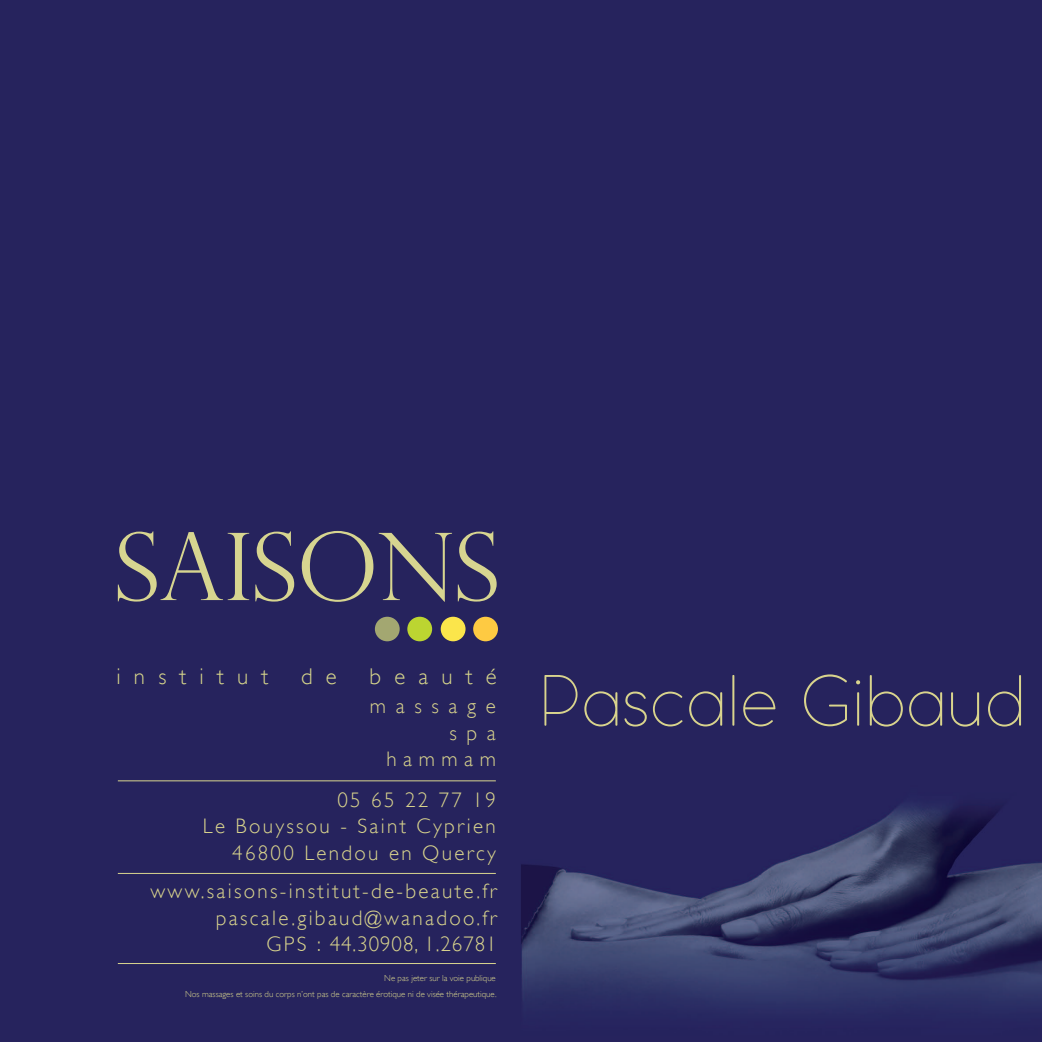
<style>
.page{position:relative;width:1042px;height:1042px;background:#fff}
.page>*{position:absolute;margin:0;border:0;box-sizing:border-box;transform-origin:0 0}
.t1{font:200 68.25px "COCOMAT";color:#d9d48d}
.t2{font:300 22.75px "Gill Sans";letter-spacing:.58em;color:#d6d58b}
.t3{font:300 21px/26.2px "Gill Sans";letter-spacing:.11em;color:#d9d48d;text-align:right}
.t4{font:300 21px/26.2px "Gill Sans";letter-spacing:.46em;color:#d9d48d;text-align:right}
.t5{font:300 8.75px/15.8px "Gill Sans";color:#d8d58e;text-align:right}
</style>
<div class="page">
<img style="left:0;top:0;width:1042px;height:1042px">
<hr style="left:118px;top:780px;width:378px;height:1px;background:#d9d58f">
<hr style="left:118px;top:873px;width:378px;height:1px;background:#d9d58f">
<hr style="left:118px;top:963px;width:378px;height:1px;background:#d9d58f">
<svg style="left:118px;top:531px;width:131px;height:70px;background:#4b4967"></svg>
<svg style="left:255px;top:531px;width:39px;height:70px;background:#535069"></svg>
<svg style="left:302px;top:531px;width:71px;height:71px;background:#484566"></svg>
<svg style="left:379px;top:533px;width:73px;height:69px;background:#454366"></svg>
<svg style="left:458px;top:531px;width:39px;height:70px;background:#525069"></svg>
<div style="left:375px;top:617px;width:25px;height:24px;background:#a3a771;border-radius:50%"></div>
<div style="left:407px;top:617px;width:25px;height:24px;background:#bcd531;border-radius:50%"></div>
<div style="left:441px;top:617px;width:24px;height:24px;background:#fbe54b;border-radius:50%"></div>
<div style="left:473px;top:617px;width:25px;height:24px;background:#feca42;border-radius:50%"></div>
<p class="t2" style="left:116px;top:658px;width:153px">institut</p>
<p class="t2" style="left:301px;top:658px;width:37px">d e</p>
<p class="t2" style="left:369px;top:658px;width:129px">beauté</p>
<p class="t4" style="left:370px;top:692px;width:127px">massage spa hammam</p>
<p class="t3" style="left:203px;top:786px;width:294px">05 65 22 77 19<br>Le Bouyssou - Saint Cyprien<br>46800 Lendou en Quercy</p>
<p class="t3" style="left:150px;top:877px;width:348px">www.saisons-institut-de-beaute.fr pascale.gibaud@wanadoo.fr<br>GPS : 44.30908, 1.26781</p>
<p class="t5" style="left:185px;top:970px;width:313px">Ne pas jeter sur la voie publique<br>Nos massages et soins du corps n’ont pas de caractère érotique ni de visée thérapeutique.</p>
<h1 class="t1" style="left:539px;top:656px;width:488px">Pascale Gibaud</h1>
</div>
